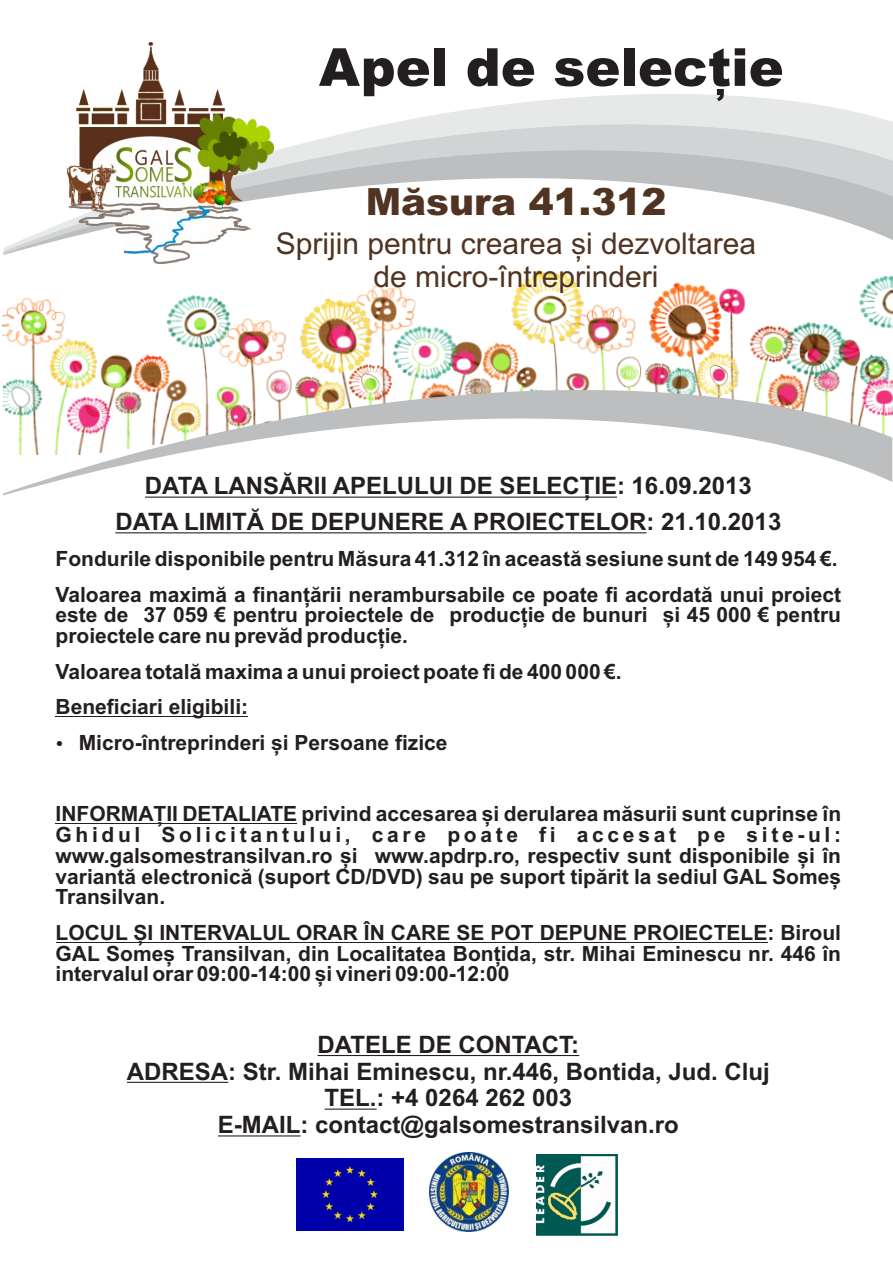
<style>
.page{position:relative;width:893px;height:1263px;background:#fff}
.page>*{position:absolute;margin:0;border:0;box-sizing:border-box;transform-origin:0 0}
.t1{font:900 52.5px "Arial";color:#231f20}
.t2{font:900 37.5px "Arial";color:#503321}
.t3{font:30px "Arial";color:#503321}
.t4{font:700 24px/26.8px "Arial";color:#231f20;text-align:center}
.t5{font:700 21px/20.7px "Arial";color:#231f20}
</style>
<div class="page">
<img style="left:2px;top:293px;width:891px;height:95px">
<svg style="left:155px;top:263px;width:738px;height:30px"></svg>
<svg style="left:4px;top:94px;width:889px;height:157px"></svg>
<img style="left:68px;top:42px;width:206px;height:221px">
<svg style="left:3px;top:388px;width:890px;height:146px"></svg>
<img style="left:3px;top:346px;width:889px;height:149px">
<img style="left:297px;top:1159px;width:106px;height:71px">
<img style="left:429px;top:1153px;width:79px;height:78px">
<img style="left:536px;top:1154px;width:81px;height:81px">
<hr style="left:145px;top:497px;width:472px;height:1px;background:#231f20">
<hr style="left:115px;top:532px;width:532px;height:1px;background:#231f20">
<hr style="left:317px;top:1055px;width:262px;height:1px;background:#231f20">
<hr style="left:127px;top:1082px;width:101px;height:1px;background:#231f20">
<hr style="left:325px;top:1108px;width:52px;height:2px;background:#231f20">
<hr style="left:218px;top:1135px;width:83px;height:1px;background:#231f20">
<hr style="left:56px;top:716px;width:192px;height:1px;background:#231f20">
<hr style="left:56px;top:823px;width:241px;height:1px;background:#231f20">
<hr style="left:56px;top:942px;width:711px;height:1px;background:#231f20">
<h1 class="t1" style="left:319px;top:48px;width:466px">Apel de selecție</h1>
<h2 class="t2" style="left:366px;top:188px;width:302px">Măsura 41.312</h2>
<h3 class="t3" style="left:276px;top:232px;width:482px">Sprijin pentru crearea și dezvoltarea</h3>
<h3 class="t3" style="left:373px;top:266px;width:287px">de micro-întreprinderi</h3>
<p class="t4" style="left:115px;top:470px;width:667px;line-height:35.7px">DATA LANSĂRII APELULUI DE SELECȚIE: 16.09.2013<br>DATA LIMITĂ DE DEPUNERE A PROIECTELOR: 21.10.2013</p>
<p class="t5" style="left:56px;top:542px;width:787px;line-height:35.7px">Fondurile disponibile pentru Măsura 41.312 în această sesiune sunt de 149 954 €.<br>Valoarea maximă a finanțării nerambursabile ce poate fi acordată unui proiect</p>
<p class="t5" style="left:56px;top:606px;width:787px">este de 37 059 € pentru proiectele de producție de bunuri și 45 000 € pentru proiectele care nu prevăd producție.</p>
<p class="t5" style="left:56px;top:663px;width:568px">Valoarea totală maxima a unui proiect poate fi de 400 000 €.</p>
<p class="t5" style="left:56px;top:698px;width:194px">Beneficiari eligibili:</p>
<p class="t5" style="left:79px;top:734px;width:370px">Micro-întreprinderi și Persoane fizice</p>
<p class="t5" style="left:56px;top:806px;width:787px;text-align:justify">INFORMAȚII DETALIATE privind accesarea și derularea măsurii sunt cuprinse în Ghidul Solicitantului, care poate fi accesat pe site-ul: www.galsomestransilvan.ro și www.apdrp.ro, respectiv sunt disponibile și în variantă electronică (suport CD/DVD) sau pe suport tipărit la sediul GAL Someș Transilvan.</p>
<p class="t5" style="left:56px;top:924px;width:787px;text-align:justify">LOCUL ȘI INTERVALUL ORAR ÎN CARE SE POT DEPUNE PROIECTELE: Biroul GAL Someș Transilvan, din Localitatea Bonțida, str. Mihai Eminescu nr. 446 în intervalul orar 09:00-14:00 și vineri 09:00-12:00</p>
<p class="t4" style="left:127px;top:1033px;width:644px">DATELE DE CONTACT:<br>ADRESA: Str. Mihai Eminescu, nr.446, Bontida, Jud. Cluj TEL.: +4 0264 262 003<br>E-MAIL: contact@galsomestransilvan.ro</p>
</div>
